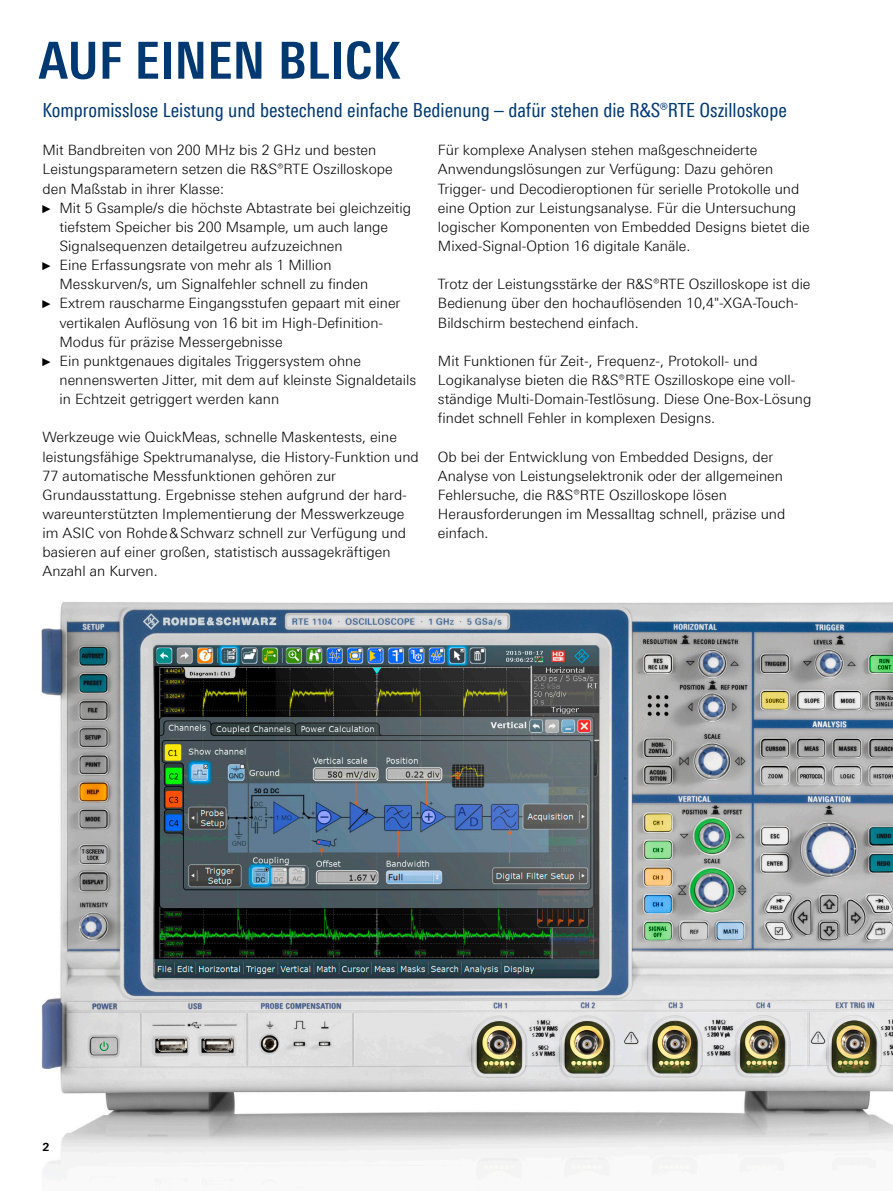
<style>
.page{position:relative;width:893px;height:1191px;background:#fff}
.page>*{position:absolute;margin:0;border:0;box-sizing:border-box;transform-origin:0 0}
.t1{font:700 51px "Linotype Univers 620 Cn";letter-spacing:.01em;color:#003872}
.Teaser{font:19.5px "Linotype Univers 420 Cn";color:#003872}
.Haupttext{font:300 14.25px/19.2px "Linotype Univers 330";color:#000}
.t2{font:700 11.25px "Linotype Univers 630";color:#000}
.s1{font-family:"Arial Narrow";font-weight:400;font-size:11.4px}
</style>
<div class="page">
<img style="left:41px;top:602px;width:852px;height:588px">
<h1 class="t1" style="left:39px;top:30px;width:363px">AUF EINEN BLICK</h1>
<p class="Teaser" style="left:43px;top:99px;width:746px">Kompromisslose Leistung und bestechend einfache Bedienung – dafür stehen die R&amp;S®RTE Oszilloskope</p>
<p class="Haupttext" style="left:438px;top:140px;width:373px">Für komplexe Analysen stehen maßgeschneiderte Anwendungslösungen zur Verfügung: Dazu gehören Trigger- und Decodieroptionen für serielle Protokolle und eine Option zur Leistungsanalyse. Für die Untersuchung logischer Komponenten von Embedded Designs bietet die Mixed-Signal-Option 16 digitale Kanäle.</p>
<p class="Haupttext" style="left:438px;top:274px;width:374px">Trotz der Leistungsstärke der R&amp;S®RTE Oszilloskope ist die<br>Bedienung über den hochauflösenden 10,4"-XGA-Touch-<br>Bildschirm bestechend einfach.</p>
<p class="Haupttext" style="left:438px;top:351px;width:375px">Mit Funktionen für Zeit-, Frequenz-, Protokoll- und Logikanalyse bieten die R&amp;S®RTE Oszilloskope eine voll&shy;ständige Multi-Domain-Testlösung. Diese One-Box-Lösung findet schnell Fehler in komplexen Designs.</p>
<p class="Haupttext" style="left:438px;top:447px;width:349px">Ob bei der Entwicklung von Embedded Designs, der Analyse von Leistungselektronik oder der allgemeinen Fehlersuche, die R&amp;S®RTE Oszilloskope lösen Herausforderungen im Messalltag schnell, präzise und einfach.</p>
<p class="Haupttext" style="left:43px;top:140px;width:352px">Mit Bandbreiten von 200 MHz bis 2 GHz und besten<br>Leistungsparametern setzen die R&amp;S®RTE Oszilloskope den Maßstab in ihrer Klasse:</p>
<p class="Haupttext" style="left:60px;top:198px;width:353px;text-indent:-17px"><span class="s1">►</span> Mit 5 Gsample/s die höchste Abtastrate bei gleichzeitig tiefstem Speicher bis 200 Msample, um auch lange<br>Signalsequenzen detailgetreu aufzuzeichnen</p>
<p class="Haupttext" style="left:60px;top:255px;width:310px;text-indent:-17px"><span class="s1">►</span> Eine Erfassungsrate von mehr als 1 Million<br>Messkurven/s, um Signalfehler schnell zu finden</p>
<p class="Haupttext" style="left:60px;top:293px;width:342px;text-indent:-17px"><span class="s1">►</span> Extrem rauscharme Eingangsstufen gepaart mit einer vertikalen Auflösung von 16 bit im High-Definition-<br>Modus für präzise Messergebnisse</p>
<p class="Haupttext" style="left:60px;top:351px;width:358px;text-indent:-17px"><span class="s1">►</span> Ein punktgenaues digitales Triggersystem ohne nennenswerten Jitter, mit dem auf kleinste Signaldetails in Echtzeit getriggert werden kann</p>
<p class="Haupttext" style="left:43px;top:427px;width:378px">Werkzeuge wie QuickMeas, schnelle Maskentests, eine leistungsfähige Spektrumanalyse, die History-Funktion und 77 automatische Messfunktionen gehören zur Grundausstattung. Ergebnisse stehen aufgrund der hard&shy;wareunterstützten Implementierung der Messwerkzeuge im ASIC von Rohde&amp;Schwarz schnell zur Verfügung und basieren auf einer großen, statistisch aussagekräftigen Anzahl an Kurven.</p>
<p class="t2" style="left:43px;top:1139px;width:9px">2</p>
</div>
